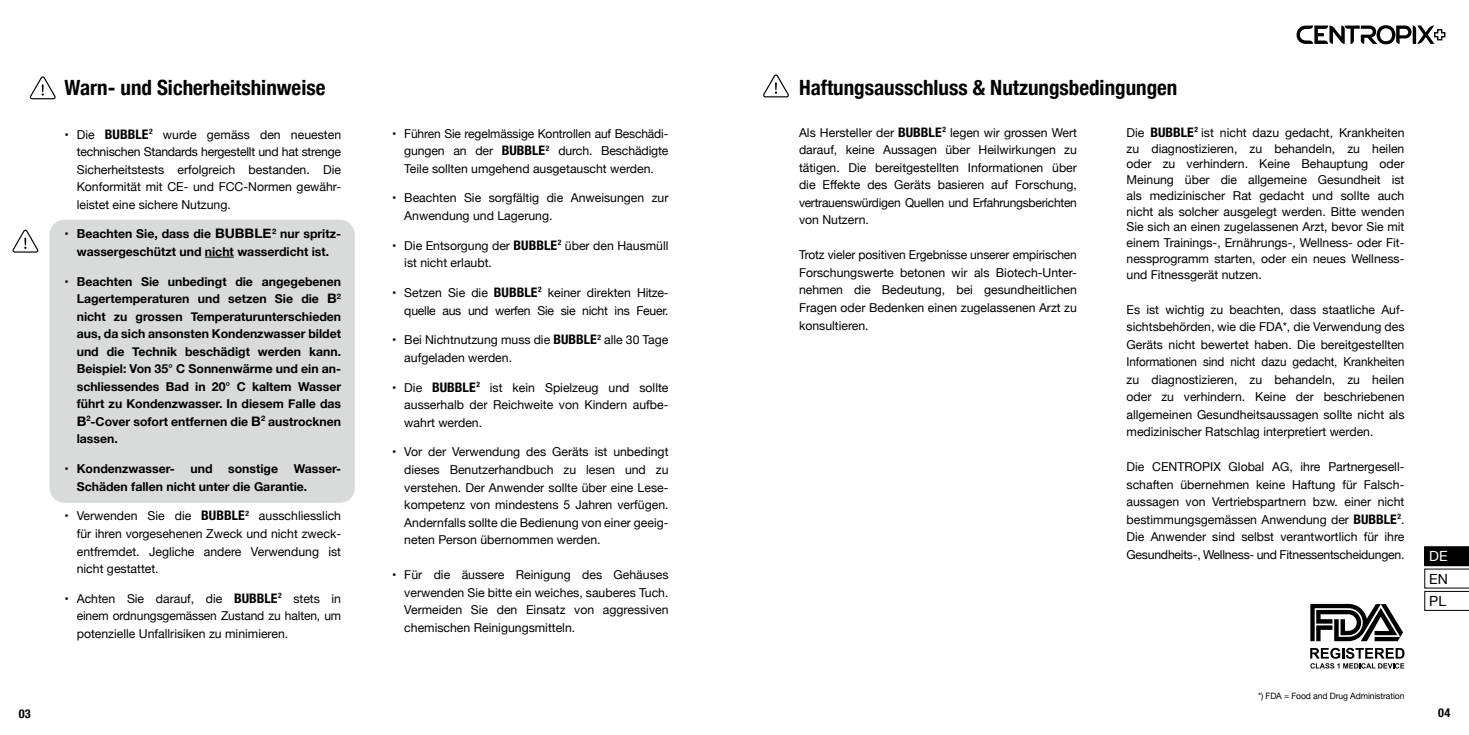
<style>
.page{position:relative;width:1469px;height:735px;background:#fff}
.page>*{position:absolute;margin:0;border:0;box-sizing:border-box;transform-origin:0 0}
.t1{font:700 condensed 21px "Helvetica Neue";color:#000}
.t2{font:14px "Helvetica Neue";color:#000}
.t3{font:14px "Helvetica Neue";color:#fff}
.t4{font:12.25px/17.5px "Helvetica Neue";color:#000;text-align:justify}
.t5{font:700 12.25px/17.5px "Helvetica Neue";color:#000;text-align:center}
.t6{font:12.25px/17.5px "Helvetica Neue";letter-spacing:-.02em;color:#000;text-align:right}
.t7{font:700 condensed 12.25px "Helvetica Neue";color:#000}
.t8{font:8.75px "Helvetica Neue";letter-spacing:-.01em;color:#000}
.s1{font-weight:700;font-stretch:condensed;font-size:13.12px}
.s2{font-size:13.12px}
</style>
<div class="page">
<svg style="left:1296px;top:25px;width:149px;height:19px"></svg>
<div style="left:50px;top:220px;width:305px;height:282px;background:#d9dada;border-radius:15px"></div>
<svg style="left:205px;top:257px;width:29px;height:1px"></svg>
<svg style="left:763px;top:74px;width:26px;height:23px"></svg>
<svg style="left:30px;top:76px;width:26px;height:23px"></svg>
<svg style="left:1310px;top:603px;width:92px;height:38px"></svg>
<svg style="left:1310px;top:647px;width:94px;height:21px"></svg>
<svg style="left:12px;top:229px;width:26px;height:23px"></svg>
<svg style="left:1424px;top:546px;width:44px;height:64px"></svg>
<h1 class="t1" style="left:64px;top:70px;width:262px">Warn- und Sicherheitshinweise</h1>
<p class="t4" style="left:77px;top:126px;width:266px;text-indent:-12px">• Die <span class="s1">BUBBLE</span><sup>2</sup> wurde gemäss den neuesten technischen Standards hergestellt und hat strenge Sicherheitstests erfolgreich bestanden. Die Konformität mit CE- und FCC-Normen gewähr&shy;leistet eine sichere Nutzung.</p>
<p class="t5" style="left:64px;top:225px;width:278px">• Beachten Sie, dass die <span class="s2">BUBBLE</span><sup>2</sup> nur spritz&shy;wassergeschützt und nicht wasserdicht ist.</p>
<p class="t5" style="left:77px;top:273px;width:266px;text-align:justify;text-indent:-12px">• Beachten Sie unbedingt die angegebenen Lagertemperaturen und setzen Sie die <span class="s2">B</span><sup>2 </sup>nicht zu grossen Temperaturunterschieden aus, da sich ansonsten Kondenzwasser bildet und die Technik beschädigt werden kann.<br>Beispiel: Von 35° C Sonnenwärme und ein an&shy;schliessendes Bad in 20° C kaltem Wasser führt zu Kondenzwasser. In diesem Falle das <span class="s2">B</span><sup>2</sup>-Cover sofort entfernen die <span class="s2">B</span><sup>2</sup> austrocknen lassen.</p>
<p class="t5" style="left:65px;top:460px;width:112px">• Kondenzwasser-</p>
<p class="t5" style="left:190px;top:460px;width:24px">und</p>
<p class="t5" style="left:228px;top:460px;width:51px">sonstige</p>
<p class="t5" style="left:77px;top:460px;width:266px;text-align:left;text-indent:217px">Wasser-<br>Schäden fallen nicht unter die Garantie.</p>
<p class="t4" style="left:77px;top:508px;width:266px;text-indent:-12px">• Verwenden Sie die <span class="s1">BUBBLE</span><sup>2</sup> ausschliesslich für ihren vorgesehenen Zweck und nicht zweck&shy;entfremdet. Jegliche andere Verwendung ist nicht gestattet.</p>
<p class="t4" style="left:77px;top:590px;width:266px;text-indent:-12px">• Achten Sie darauf, die <span class="s1">BUBBLE</span><sup>2</sup> stets in einem ordnungsgemässen Zustand zu halten, um potenzielle Unfallrisiken zu minimieren.</p>
<p class="t4" style="left:404px;top:125px;width:266px;text-indent:-12px">• Führen Sie regelmässige Kontrollen auf Beschädi&shy;gungen an der <span class="s1">BUBBLE</span><sup>2</sup> durch. Beschädigte Teile sollten umgehend ausgetauscht werden.</p>
<p class="t4" style="left:404px;top:190px;width:266px;text-indent:-12px">• Beachten Sie sorgfältig die Anweisungen zur<br>Anwendung und Lagerung.</p>
<p class="t4" style="left:404px;top:237px;width:266px;text-indent:-12px">• Die Entsorgung der <span class="s1">BUBBLE</span><sup>2</sup> über den Hausmüll ist nicht erlaubt.</p>
<p class="t6" style="left:392px;top:284px;width:278px">• Setzen Sie die <span class="s1">BUBBLE</span><sup>2</sup> keiner direkten Hitze&shy;quelle aus und werfen Sie sie nicht ins Feuer.</p>
<p class="t4" style="left:404px;top:332px;width:266px;text-indent:-12px">• Bei Nichtnutzung muss die <span class="s1">BUBBLE</span><sup>2</sup> alle 30 Tage aufgeladen werden.</p>
<p class="t4" style="left:404px;top:379px;width:266px;text-indent:-12px">• Die <span class="s1">BUBBLE</span><sup>2</sup> ist kein Spielzeug und sollte ausserhalb der Reichweite von Kindern aufbe&shy;wahrt werden.</p>
<p class="t4" style="left:404px;top:444px;width:266px;text-indent:-12px">• Vor der Verwendung des Geräts ist unbedingt dieses Benutzerhandbuch zu lesen und zu verstehen. Der Anwender sollte über eine Lese&shy;kompetenz von mindestens 5 Jahren verfügen.<br>Andernfalls sollte die Bedienung von einer geeig&shy;neten Person übernommen werden.</p>
<p class="t4" style="left:404px;top:566px;width:266px;text-indent:-12px">• Für die äussere Reinigung des Gehäuses verwenden Sie bitte ein weiches, sauberes Tuch.<br>Vermeiden Sie den Einsatz von aggressiven chemischen Reinigungsmitteln.</p>
<h1 class="t1" style="left:799px;top:70px;width:380px">Haftungsausschluss &amp; Nutzungsbedingungen</h1>
<p class="t4" style="left:799px;top:124px;width:279px">Als Hersteller der <span class="s1">BUBBLE</span><sup>2</sup> legen wir grossen Wert darauf, keine Aussagen über Heilwirkungen zu tätigen. Die bereitgestellten Informationen über die Effekte des Geräts basieren auf Forschung, vertrauenswürdigen Quellen und Erfahrungsberichten von Nutzern.</p>
<p class="t4" style="left:799px;top:247px;width:279px">Trotz vieler positiven Ergebnisse unserer empirischen Forschungswerte betonen wir als Biotech-Unter&shy;nehmen die Bedeutung, bei gesundheitlichen Fragen oder Bedenken einen zugelassenen Arzt zu konsultieren.</p>
<p class="t4" style="left:1126px;top:125px;width:279px;line-height:15.8px">Die <span class="s1">BUBBLE</span><sup>2</sup> ist nicht dazu gedacht, Krankheiten zu diagnostizieren, zu behandeln, zu heilen oder zu verhindern. Keine Behauptung oder Meinung über die allgemeine Gesundheit ist als medizinischer Rat gedacht und sollte auch nicht als solcher ausgelegt werden. Bitte wenden Sie sich an einen zugelassenen Arzt, bevor Sie mit einem Trainings-, Ernährungs-, Wellness- oder Fit&shy;nessprogramm starten, oder ein neues Wellness&shy;und Fitnessgerät nutzen.</p>
<p class="t4" style="left:1126px;top:301px;width:279px">Es ist wichtig zu beachten, dass staatliche Auf&shy;sichtsbehörden, wie die FDA*, die Verwendung des Geräts nicht bewertet haben. Die bereitgestellten Informationen sind nicht dazu gedacht, Krankheiten zu diagnostizieren, zu behandeln, zu heilen oder zu verhindern. Keine der beschriebenen allgemeinen Gesundheitsaussagen sollte nicht als medizinischer Ratschlag interpretiert werden.</p>
<p class="t4" style="left:1126px;top:458px;width:279px">Die CENTROPIX Global AG, ihre Partnergesell&shy;schaften übernehmen keine Haftung für Falsch&shy;aussagen von Vertriebspartnern bzw. einer nicht bestimmungsgemässen Anwendung der <span class="s1">BUBBLE</span><sup>2</sup>.<br>Die Anwender sind selbst verantwortlich für ihre Gesundheits-, Wellness- und Fitnessentscheidungen.</p>
<p class="t3" style="left:1429px;top:546px;width:20px">DE</p>
<p class="t2" style="left:1429px;top:568px;width:20px">EN</p>
<p class="t2" style="left:1429px;top:590px;width:18px">PL</p>
<p class="t8" style="left:1258px;top:689px;width:148px">*) FDA = Food and Drug Administration</p>
<p class="t7" style="left:19px;top:703px;width:14px">03</p>
<p class="t7" style="left:1437px;top:702px;width:14px">04</p>
</div>
